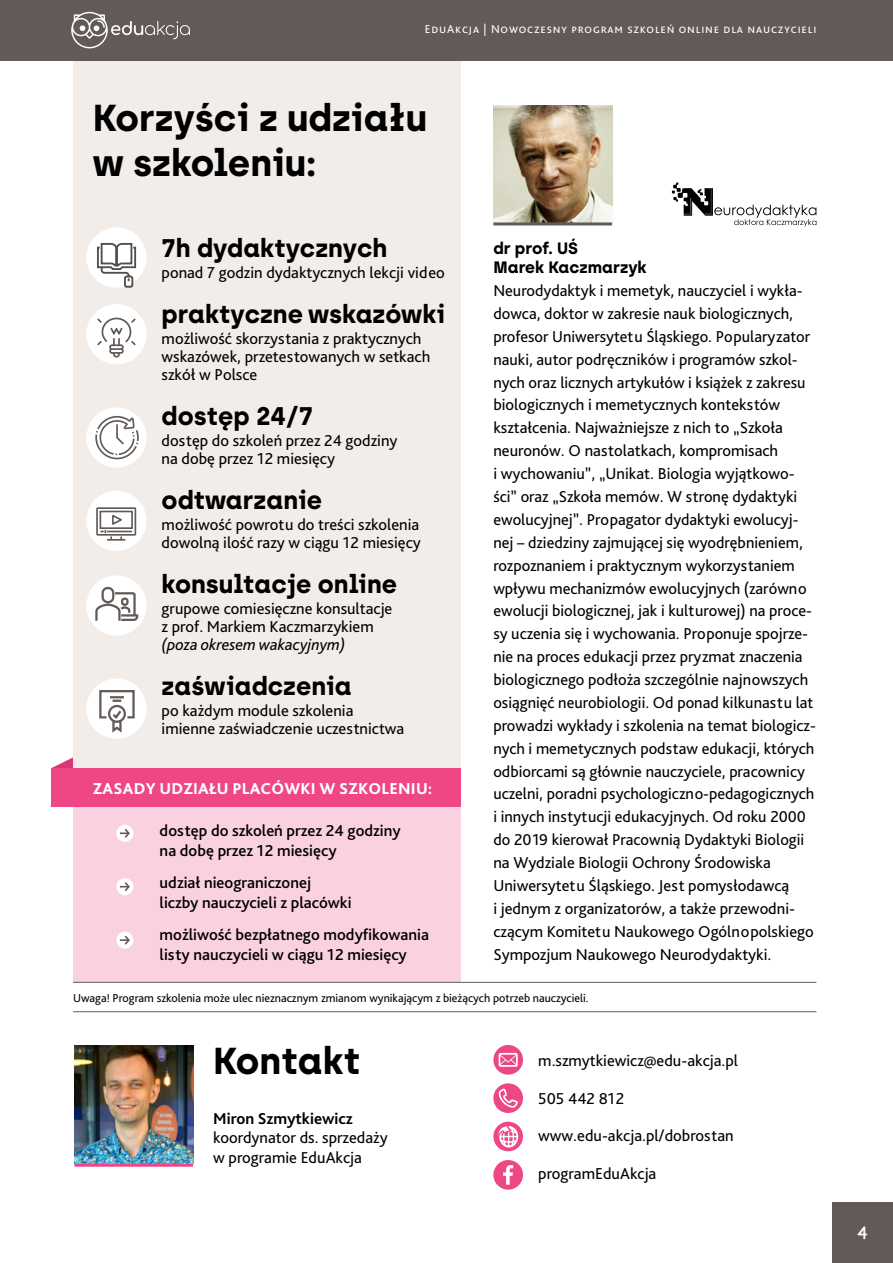
<style>
.page{position:relative;width:893px;height:1263px;background:#fff}
.page>*{position:absolute;margin:0;border:0;box-sizing:border-box;transform-origin:0 0}
.t1{font:700 37.5px/45px "Archia";color:#000}
.t2{font:700 25.5px "Archia";color:#000}
.t3{font:700 18px "Comfortaa";color:#fff}
.t4{font:16.5px/22.8px "Bliss Pro";color:#000}
.t5{font:500 16.5px/19.5px "Bliss Pro";color:#000}
.t6{font:800 16.5px "Bliss Pro";letter-spacing:.015em;color:#fff}
.t7{font:700 16.5px/19.5px "Archia";color:#000}
.t8{font:italic 16.5px "Bliss Pro";color:#000}
.t9{font:700 16.5px "Bliss Pro";color:#000}
.t10{font:12px "Bliss Pro";color:#000}
.t11{font:12px "Bliss Pro";letter-spacing:.07em;color:#fff}
</style>
<div class="page">
<svg style="left:52px;top:757px;width:21px;height:11px"></svg>
<div style="left:73px;top:783px;width:387px;height:199px;background:#fad1e0"></div>
<div style="left:73px;top:60px;width:387px;height:712px;background:#f2ede8"></div>
<div style="left:51px;top:768px;width:409px;height:39px;background:#ef4786"></div>
<img style="left:74px;top:1045px;width:119px;height:119px">
<div style="left:493px;top:1160px;width:30px;height:30px;background:#ed4785;border-radius:50%"></div>
<svg style="left:503px;top:1165px;width:10px;height:20px"></svg>
<svg style="left:493px;top:1122px;width:30px;height:29px"></svg>
<svg style="left:498px;top:1125px;width:20px;height:22px"></svg>
<div style="left:493px;top:1045px;width:30px;height:30px;background:#ed4785;border-radius:50%"></div>
<svg style="left:499px;top:1053px;width:19px;height:14px"></svg>
<div style="left:493px;top:1083px;width:30px;height:30px;background:#ed4785;border-radius:50%"></div>
<svg style="left:499px;top:1089px;width:19px;height:19px"></svg>
<hr style="left:73px;top:982px;width:743px;height:1px;background:#625a57">
<hr style="left:73px;top:1011px;width:743px;height:1px;background:#625a57">
<div style="left:116px;top:825px;width:17px;height:17px;background:#fff;border-radius:50%"></div>
<svg style="left:120px;top:829px;width:10px;height:9px"></svg>
<div style="left:116px;top:878px;width:17px;height:17px;background:#fff;border-radius:50%"></div>
<svg style="left:120px;top:882px;width:10px;height:9px"></svg>
<div style="left:116px;top:931px;width:17px;height:18px;background:#fff;border-radius:50%"></div>
<svg style="left:120px;top:935px;width:10px;height:10px"></svg>
<div style="left:86px;top:228px;width:61px;height:60px;background:#fff;border-radius:50%"></div>
<div style="left:86px;top:304px;width:61px;height:60px;background:#fff;border-radius:50%"></div>
<svg style="left:96px;top:243px;width:41px;height:45px"></svg>
<svg style="left:97px;top:318px;width:39px;height:40px"></svg>
<div style="left:86px;top:407px;width:61px;height:61px;background:#fff;border-radius:50%"></div>
<div style="left:86px;top:491px;width:61px;height:60px;background:#fff;border-radius:50%"></div>
<div style="left:86px;top:575px;width:61px;height:61px;background:#fff;border-radius:50%"></div>
<div style="left:86px;top:678px;width:61px;height:61px;background:#fff;border-radius:50%"></div>
<svg style="left:95px;top:586px;width:44px;height:35px"></svg>
<svg style="left:96px;top:507px;width:41px;height:34px"></svg>
<svg style="left:95px;top:416px;width:44px;height:43px"></svg>
<hr style="left:74px;top:1164px;width:119px;height:3px;background:#ed4785">
<svg style="left:99px;top:690px;width:36px;height:44px"></svg>
<img style="left:493px;top:105px;width:119px;height:117px">
<hr style="left:493px;top:222px;width:119px;height:3px;background:#625a57">
<svg style="left:672px;top:182px;width:144px;height:45px"></svg>
<div style="left:0;top:0;width:893px;height:60px;background:#625a57"></div>
<svg style="left:71px;top:12px;width:119px;height:36px"></svg>
<div style="left:832px;top:1203px;width:61px;height:60px;background:#625a57"></div>
<p class="t11" style="left:425px;top:21px;width:393px">EduAkcja | Nowoczesny program szkoleń online dla nauczycieli</p>
<h1 class="t1" style="left:93px;top:95px;width:336px">Korzyści z udziału w szkoleniu:</h1>
<h2 class="t2" style="left:162px;top:233px;width:227px">7h dydaktycznych</h2>
<p class="t4" style="left:162px;top:260px;width:285px">ponad 7 godzin dydaktycznych lekcji video</p>
<h2 class="t2" style="left:162px;top:299px;width:285px">praktyczne wskazówki</h2>
<p class="t4" style="left:162px;top:329px;width:270px;line-height:18px">możliwość skorzystania z praktycznych wskazówek, przetestowanych w setkach szkół w Polsce</p>
<h2 class="t2" style="left:162px;top:401px;width:153px">dostęp 24/7</h2>
<p class="t4" style="left:162px;top:431px;width:237px;line-height:18px">dostęp do szkoleń przez 24 godziny na dobę przez 12 miesięcy</p>
<h2 class="t2" style="left:162px;top:485px;width:162px">odtwarzanie</h2>
<p class="t4" style="left:162px;top:515px;width:261px;line-height:18px">możliwość powrotu do treści szkolenia dowolną ilość razy w ciągu 12 miesięcy</p>
<h2 class="t2" style="left:162px;top:569px;width:237px">konsultacje online</h2>
<p class="t4" style="left:162px;top:599px;width:232px;line-height:18px">grupowe comiesięczne konsultacje z prof. Markiem Kaczmarzykiem</p>
<p class="t8" style="left:162px;top:634px;width:185px">(poza okresem wakacyjnym)</p>
<h2 class="t2" style="left:162px;top:671px;width:192px">zaświadczenia</h2>
<p class="t4" style="left:162px;top:701px;width:244px;line-height:18px">po każdym module szkolenia imienne zaświadczenie uczestnictwa</p>
<p class="t6" style="left:93px;top:778px;width:341px">ZASADY UDZIAŁU PLACÓWKI W SZKOLENIU:</p>
<p class="t5" style="left:160px;top:821px;width:243px">dostęp do szkoleń przez 24 godziny na dobę przez 12 miesięcy</p>
<p class="t5" style="left:160px;top:873px;width:193px">udział nieograniczonej liczby nauczycieli z placówki</p>
<p class="t5" style="left:160px;top:924px;width:271px">możliwość bezpłatnego modyfikowania listy nauczycieli w ciągu 12 miesięcy</p>
<p class="t7" style="left:493px;top:238px;width:155px">dr prof. UŚ<br>Marek Kaczmarzyk</p>
<p class="t4" style="left:493px;top:279px;width:324px">Neurodydaktyk i memetyk, nauczyciel i wykła&shy;dowca, doktor w zakresie nauk biologicznych, profesor Uniwersytetu Śląskiego. Popularyzator nauki, autor podręczników i programów szkol&shy;nych oraz licznych artykułów i książek z zakresu biologicznych i memetycznych kontekstów kształcenia. Najważniejsze z nich to „Szkoła neuronów. O nastolatkach, kompromisach<br>i wychowaniu”, „Unikat. Biologia wyjątkowo&shy;ści” oraz „Szkoła memów. W stronę dydaktyki ewolucyjnej”. Propagator dydaktyki ewolucyj&shy;nej – dziedziny zajmującej się wyodrębnieniem, rozpoznaniem i praktycznym wykorzystaniem wpływu mechanizmów ewolucyjnych (zarówno ewolucji biologicznej, jak i kulturowej) na proce&shy;sy uczenia się i wychowania. Proponuje spojrze&shy;nie na proces edukacji przez pryzmat znaczenia biologicznego podłoża szczególnie najnowszych osiągnięć neurobiologii. Od ponad kilkunastu lat prowadzi wykłady i szkolenia na temat biologicz&shy;nych i memetycznych podstaw edukacji, których odbiorcami są głównie nauczyciele, pracownicy uczelni, poradni psychologiczno-pedagogicznych i innych instytucji edukacyjnych. Od roku 2000 do 2019 kierował Pracownią Dydaktyki Biologii na Wydziale Biologii Ochrony Środowiska Uniwersytetu Śląskiego. Jest pomysłodawcą<br>i jednym z organizatorów, a także przewodni&shy;czącym Komitetu Naukowego Ogólnopolskiego Sympozjum Naukowego Neurodydaktyki.</p>
<p class="t10" style="left:73px;top:990px;width:517px">Uwaga! Program szkolenia może ulec nieznacznym zmianom wynikającym z bieżących potrzeb nauczycieli.</p>
<h1 class="t1" style="left:213px;top:1038px;width:149px">Kontakt</h1>
<p class="t9" style="left:213px;top:1108px;width:141px">Miron Szmytkiewicz</p>
<p class="t4" style="left:213px;top:1127px;width:176px;line-height:19.8px">koordynator ds. sprzedaży w programie EduAkcja</p>
<p class="t4" style="left:538px;top:1049px;width:201px">m.szmytkiewicz@edu-akcja.pl</p>
<p class="t4" style="left:538px;top:1086px;width:87px">505 442 812</p>
<p class="t4" style="left:538px;top:1124px;width:197px">www.edu-akcja.pl/dobrostan</p>
<p class="t4" style="left:538px;top:1161px;width:120px">programEduAkcja</p>
<p class="t3" style="left:858px;top:1222px;width:11px">4</p>
</div>
